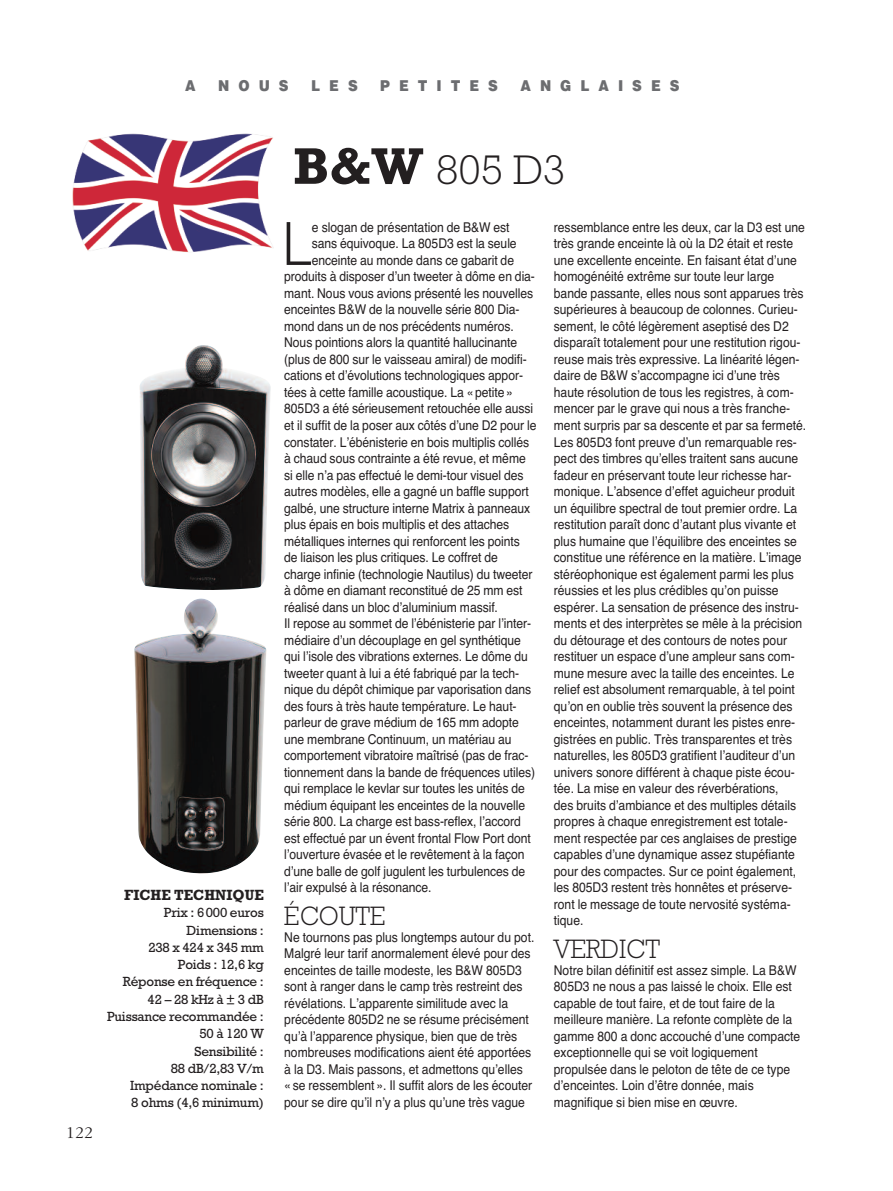
<style>
.page{position:relative;width:893px;height:1191px;background:#fff}
.page>*{position:absolute;margin:0;border:0;box-sizing:border-box;transform-origin:0 0}
.t1{font:300 59.55px "Helvetica";color:#231f20;scale:.9 1}
.t2{font:300 42px "Rockwell";color:#231f20}
.t3{font:300 27px "Rockwell";color:#231f20;scale:.95 1}
.t4{font:18px "Garamond Three";color:#231f20}
.t5{font:900 15px "Helvetica";letter-spacing:.665em;color:#6c6d70;scale:.9 1}
.t6{font:700 15px "Rockwell";color:#231f20;scale:.95 1}
.t7{font:13.5px/16.5px "Helvetica";color:#231f20;scale:.9 1}
.t8{font:13.5px/17.2px "Rockwell";letter-spacing:-.015em;color:#231f20;text-align:right}
.s1{font-weight:700;font-size:52.2px}
</style>
<div class="page">
<img style="left:72px;top:133px;width:202px;height:119px">
<img style="left:139px;top:345px;width:132px;height:245px">
<img style="left:134px;top:598px;width:133px;height:275px">
<p class="t5" style="left:185px;top:77px;width:13px">A</p>
<p class="t5" style="left:218px;top:77px;width:80px">NOUS</p>
<p class="t5" style="left:311px;top:77px;width:53px">LES</p>
<p class="t5" style="left:380px;top:77px;width:132px">PETITES</p>
<p class="t5" style="left:520px;top:77px;width:178px">ANGLAISES</p>
<h3 class="t4" style="left:66px;top:1126px;width:28px">122</h3>
<p class="t6" style="left:124px;top:890px;width:149px">FICHE TECHNIQUE</p>
<p class="t8" style="left:107px;top:905px;width:158px">Prix : 6000 euros<br>Dimensions :<br>238 x 424 x 345 mm<br>Poids : 12,6 kg<br>Réponse en fréquence :<br>42–28kHzà±3dB<br>Puissance recommandée :<br>50à120W<br>Sensibilité :<br>88 dB/2,83 V/m<br>Impédance nominale :<br>8 ohms (4,6 minimum)</p>
<h2 class="t2" style="left:293px;top:155px;width:274px"><span class="s1">B&amp;W</span> 805 D3</h2>
<h1 class="t1" style="left:282px;top:196px;width:35px">L</h1>
<p class="t7" style="left:312px;top:219px;width:221px">e slogan de présentation de B&amp;W est</p>
<p class="t7" style="left:312px;top:235px;width:229px">sans équivoque. La 805D3 est la seule</p>
<p class="t7" style="left:312px;top:252px;width:226px">enceinte au monde dans ce gabarit de</p>
<p class="t7" style="left:284px;top:268px;width:280px">produits à disposer d’un tweeter à dôme en dia-</p>
<p class="t7" style="left:284px;top:285px;width:278px">mant. Nous vous avions présenté les nouvelles</p>
<p class="t7" style="left:284px;top:301px;width:263px">enceintes B&amp;W de la nouvelle série 800 Dia-</p>
<p class="t7" style="left:284px;top:318px;width:257px">mond dans un de nos précédents numéros.</p>
<p class="t7" style="left:284px;top:334px;width:260px">Nous pointions alors la quantité hallucinante</p>
<p class="t7" style="left:284px;top:351px;width:271px">(plus de 800 sur le vaisseau amiral) de modifi-</p>
<p class="t7" style="left:284px;top:367px;width:267px">cations et d’évolutions technologiques appor-</p>
<p class="t7" style="left:284px;top:384px;width:255px">tées à cette famille acoustique. La «petite»</p>
<p class="t7" style="left:284px;top:400px;width:278px">805D3 a été sérieusement retouchée elle aussi</p>
<p class="t7" style="left:284px;top:417px;width:282px">et il suffit de la poser aux côtés d’une D2 pour le</p>
<p class="t7" style="left:284px;top:433px;width:274px">constater. L’ébénisterie en bois multiplis collés</p>
<p class="t7" style="left:284px;top:450px;width:270px">à chaud sous contrainte a été revue, et même</p>
<p class="t7" style="left:284px;top:466px;width:267px">si elle n’a pas effectué le demi-tour visuel des</p>
<p class="t7" style="left:284px;top:483px;width:273px">autres modèles, elle a gagné un baffle support</p>
<p class="t7" style="left:284px;top:499px;width:275px">galbé, une structure interne Matrix à panneaux</p>
<p class="t7" style="left:284px;top:516px;width:251px">plus épais en bois multiplis et des attaches</p>
<p class="t7" style="left:284px;top:532px;width:263px">métalliques internes qui renforcent les points</p>
<p class="t7" style="left:284px;top:549px;width:239px">de liaison les plus critiques. Le coffret de</p>
<p class="t7" style="left:284px;top:565px;width:277px">charge infinie (technologie Nautilus) du tweeter</p>
<p class="t7" style="left:284px;top:582px;width:266px">à dôme en diamant reconstitué de 25 mm est</p>
<p class="t7" style="left:284px;top:598px;width:239px">réalisé dans un bloc d’aluminium massif.</p>
<p class="t7" style="left:284px;top:615px;width:276px">Il repose au sommet de l’ébénisterie par l’inter-</p>
<p class="t7" style="left:284px;top:631px;width:264px">médiaire d’un découplage en gel synthétique</p>
<p class="t7" style="left:284px;top:648px;width:272px">qui l’isole des vibrations externes. Le dôme du</p>
<p class="t7" style="left:284px;top:664px;width:262px">tweeter quant à lui a été fabriqué par la tech-</p>
<p class="t7" style="left:284px;top:681px;width:276px">nique du dépôt chimique par vaporisation dans</p>
<p class="t7" style="left:284px;top:697px;width:260px">des fours à très haute température. Le haut-</p>
<p class="t7" style="left:284px;top:714px;width:262px">parleur de grave médium de 165 mm adopte</p>
<p class="t7" style="left:284px;top:730px;width:254px">une membrane Continuum, un matériau au</p>
<p class="t7" style="left:284px;top:747px;width:273px">comportement vibratoire maîtrisé (pas de frac-</p>
<p class="t7" style="left:284px;top:763px;width:280px">tionnement dans la bande de fréquences utiles)</p>
<p class="t7" style="left:284px;top:780px;width:269px">qui remplace le kevlar sur toutes les unités de</p>
<p class="t7" style="left:284px;top:796px;width:269px">médium équipant les enceintes de la nouvelle</p>
<p class="t7" style="left:284px;top:813px;width:264px">série 800. La charge est bass-reflex, l’accord</p>
<p class="t7" style="left:284px;top:829px;width:276px">est effectué par un évent frontal Flow Port dont</p>
<p class="t7" style="left:284px;top:846px;width:269px">l’ouverture évasée et le revêtement à la façon</p>
<p class="t7" style="left:284px;top:862px;width:269px">d’une balle de golf jugulent les turbulences de</p>
<p class="t7" style="left:284px;top:879px;width:165px">l’air expulsé à la résonance.</p>
<h3 class="t3" style="left:284px;top:907px;width:108px">ÉCOUTE</h3>
<p class="t7" style="left:284px;top:928px;width:280px">Ne tournons pas plus longtemps autour du pot.<br>Malgré leur tarif anormalement élevé pour des enceintes de taille modeste, les B&amp;W 805D3 sont à ranger dans le camp très restreint des révélations. L’apparente similitude avec la précédente 805D2 ne se résume précisément qu’à l’apparence physique, bien que de très nombreuses modifications aient été apportées à la D3. Mais passons, et admettons qu’elles «se ressemblent». Il suffit alors de les écouter pour se dire qu’il n’y a plus qu’une très vague</p>
<p class="t7" style="left:554px;top:219px;width:282px">ressemblance entre les deux, car la D3 est une très grande enceinte là où la D2 était et reste une excellente enceinte. En faisant état d’une homogénéité extrême sur toute leur large bande passante, elles nous sont apparues très supérieures à beaucoup de colonnes. Curieu&shy;sement, le côté légèrement aseptisé des D2 disparaît totalement pour une restitution rigou&shy;reuse mais très expressive. La linéarité légen&shy;daire de B&amp;W s’accompagne ici d’une très haute résolution de tous les registres, à com&shy;mencer par le grave qui nous a très franche&shy;ment surpris par sa descente et par sa fermeté.<br>Les 805D3 font preuve d’un remarquable res&shy;pect des timbres qu’elles traitent sans aucune fadeur en préservant toute leur richesse har&shy;monique. L’absence d’effet aguicheur produit un équilibre spectral de tout premier ordre. La restitution paraît donc d’autant plus vivante et plus humaine que l’équilibre des enceintes se constitue une référence en la matière. L’image stéréophonique est également parmi les plus réussies et les plus crédibles qu’on puisse espérer. La sensation de présence des instru&shy;ments et des interprètes se mêle à la précision du détourage et des contours de notes pour restituer un espace d’une ampleur sans com&shy;mune mesure avec la taille des enceintes. Le relief est absolument remarquable, à tel point qu’on en oublie très souvent la présence des enceintes, notamment durant les pistes enre&shy;gistrées en public. Très transparentes et très naturelles, les 805D3 gratifient l’auditeur d’un univers sonore différent à chaque piste écou&shy;tée. La mise en valeur des réverbérations,<br>des bruits d’ambiance et des multiples détails propres à chaque enregistrement est totale&shy;ment respectée par ces anglaises de prestige capables d’une dynamique assez stupéfiante pour des compactes. Sur ce point également, les 805D3 restent très honnêtes et préserve&shy;ront le message de toute nervosité systéma&shy;tique.</p>
<h3 class="t3" style="left:554px;top:940px;width:113px">VERDICT</h3>
<p class="t7" style="left:554px;top:961px;width:275px">Notre bilan définitif est assez simple. La B&amp;W 805D3 ne nous a pas laissé le choix. Elle est capable de tout faire, et de tout faire de la meilleure manière. La refonte complète de la gamme 800 a donc accouché d’une compacte exceptionnelle qui se voit logiquement propulsée dans le peloton de tête de ce type d’enceintes. Loin d’être donnée, mais magnifique si bien mise en œuvre.</p>
</div>
